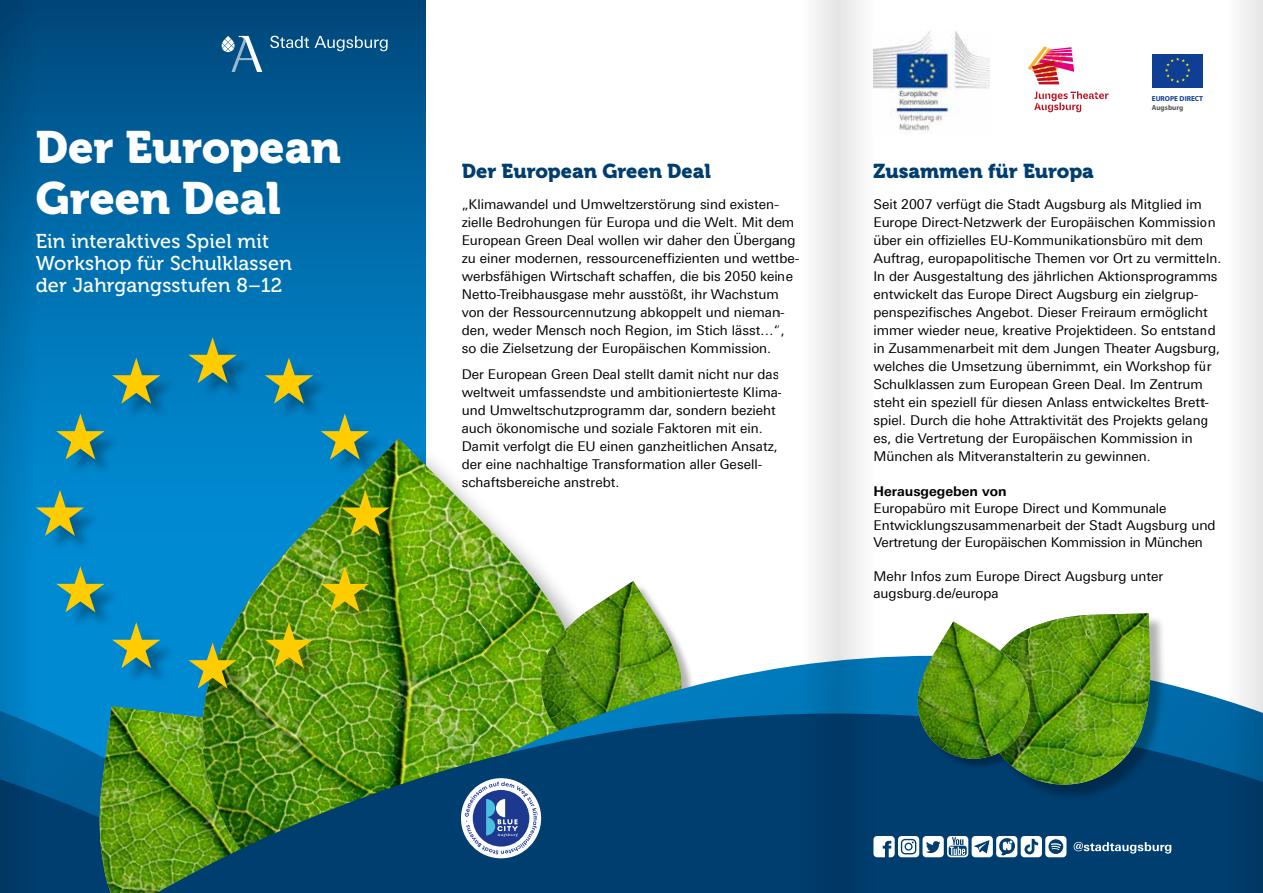
<style>
.page{position:relative;width:1263px;height:893px;background:#fff}
.page>*{position:absolute;margin:0;border:0;box-sizing:border-box;transform-origin:0 0}
.t1{font:45px/51px "Museo 900";color:#fff}
.t2{font:19.95px/21.9px "Museo 500";letter-spacing:.01em;color:#fff}
.t3{font:19.95px "Museo 900";color:#003e6f}
.t4{font:13.5px/18px "Univers For Augsburg";color:#000}
.t5{font:700 13.5px "Univers For Augsburg";color:#000}
.t6{font:700 7.2px "Myriad Pro";color:#0f3f94}
.t7{font:700 7.2px "Myriad Pro";color:#565655}
</style>
<div class="page">
<svg style="left:60px;top:0;width:365px;height:439px;background:#00629d"></svg>
<svg style="left:60px;top:706px;width:39px;height:187px;background:#005992"></svg>
<img style="left:99px;top:706px;width:41px;height:187px">
<img style="left:407px;top:439px;width:143px;height:176px">
<div style="left:40px;top:341px;width:367px;height:365px;background:#000;opacity:.3"></div>
<svg style="left:188px;top:337px;width:49px;height:46px;background:#529079"></svg>
<svg style="left:60px;top:490px;width:24px;height:46px"></svg>
<svg style="left:112px;top:358px;width:48px;height:46px;background:#539279"></svg>
<svg style="left:60px;top:414px;width:45px;height:46px;background:#589679"></svg>
<svg style="left:60px;top:566px;width:45px;height:46px;background:#589a7f"></svg>
<svg style="left:112px;top:622px;width:28px;height:46px"></svg>
<svg style="left:341px;top:490px;width:48px;height:46px;background:#7b8e08"></svg>
<svg style="left:265px;top:358px;width:48px;height:46px;background:#539279"></svg>
<svg style="left:321px;top:414px;width:48px;height:46px;background:#53957d"></svg>
<svg style="left:321px;top:566px;width:48px;height:46px;background:#95a50e"></svg>
<img style="left:536px;top:581px;width:126px;height:34px">
<img style="left:140px;top:615px;width:1063px;height:278px">
<div style="left:984px;top:615px;width:182px;height:186px;background:#000;opacity:.3"></div>
<svg style="left:914px;top:613px;width:236px;height:173px;background:#588d2e"></svg>
<img style="left:914px;top:621px;width:120px;height:146px">
<svg style="left:1074px;top:842px;width:97px;height:12px"></svg>
<svg style="left:897px;top:836px;width:169px;height:21px"></svg>
<svg style="left:0;top:0;width:60px;height:893px;background:#0169a4"></svg>
<svg style="left:778px;top:0;width:60px;height:893px"></svg>
<svg style="left:1203px;top:0;width:60px;height:893px"></svg>
<svg style="left:838px;top:0;width:59px;height:893px"></svg>
<svg style="left:270px;top:36px;width:39px;height:12px"></svg>
<svg style="left:315px;top:36px;width:73px;height:15px"></svg>
<svg style="left:221px;top:36px;width:41px;height:35px"></svg>
<svg style="left:1152px;top:54px;width:52px;height:34px"></svg>
<div style="left:1152px;top:54px;width:51px;height:33px;background:#0f3f94"></div>
<svg style="left:1165px;top:57px;width:25px;height:26px"></svg>
<svg style="left:1028px;top:46px;width:46px;height:38px"></svg>
<svg style="left:1034px;top:91px;width:74px;height:21px"></svg>
<img style="left:873px;top:30px;width:116px;height:104px">
<div style="left:461px;top:778px;width:80px;height:80px;background:#fff;border-radius:50%"></div>
<svg style="left:465px;top:782px;width:73px;height:72px"></svg>
<h1 class="t1" style="left:36px;top:122px;width:307px">Der European<br>Green Deal</h1>
<h2 class="t2" style="left:36px;top:231px;width:258px">Ein interaktives Spiel mit<br>Workshop für Schulklassen der Jahrgangsstufen 8–12</h2>
<h2 class="t3" style="left:462px;top:160px;width:251px">Der European Green Deal</h2>
<p class="t4" style="left:462px;top:195px;width:339px">„Klimawandel und Umweltzerstörung sind existen&shy;zielle Bedrohungen für Europa und die Welt. Mit dem European Green Deal wollen wir daher den Übergang zu einer modernen, ressourceneffizienten und wettbe&shy;werbsfähigen Wirtschaft schaffen, die bis 2050 keine Netto-Treibhausgase mehr ausstößt, ihr Wachstum von der Ressourcennutzung abkoppelt und nieman&shy;den, weder Mensch noch Region, im Stich lässt…“, so die Zielsetzung der Europäischen Kommission.</p>
<p class="t4" style="left:462px;top:365px;width:322px">Der European Green Deal stellt damit nicht nur das weltweit umfassendste und ambitionierteste Klima&shy;und Umweltschutzprogramm dar, sondern bezieht auch ökonomische und soziale Faktoren mit ein.<br>Damit verfolgt die EU einen ganzheitlichen Ansatz, der eine nachhaltige Transformation aller Gesell&shy;schaftsbereiche anstrebt.</p>
<p class="t6" style="left:1152px;top:94px;width:53px">EUROPE DIRECT</p>
<p class="t7" style="left:1152px;top:103px;width:33px">Augsburg</p>
<h2 class="t3" style="left:873px;top:160px;width:222px">Zusammen für Europa</h2>
<p class="t4" style="left:873px;top:195px;width:349px">Seit 2007 verfügt die Stadt Augsburg als Mitglied im Europe Direct-Netzwerk der Europäischen Kommission über ein offizielles EU-Kommunikationsbüro mit dem Auftrag, europapolitische Themen vor Ort zu vermitteln.<br>In der Ausgestaltung des jährlichen Aktionsprogramms entwickelt das Europe Direct Augsburg ein zielgrup&shy;penspezifisches Angebot. Dieser Freiraum ermöglicht immer wieder neue, kreative Projektideen. So entstand in Zusammenarbeit mit dem Jungen Theater Augsburg, welches die Umsetzung übernimmt, ein Workshop für Schulklassen zum European Green Deal. Im Zentrum steht ein speziell für diesen Anlass entwickeltes Brett&shy;spiel. Durch die hohe Attraktivität des Projekts gelang es, die Vertretung der Europäischen Kommission in München als Mitveranstalterin zu gewinnen.</p>
<p class="t5" style="left:873px;top:483px;width:135px">Herausgegeben von</p>
<p class="t4" style="left:873px;top:499px;width:343px;line-height:17px">Europabüro mit Europe Direct und Kommunale<br>Entwicklungszusammenarbeit der Stadt Augsburg und<br>Vertretung der Europäischen Kommission in München</p>
<p class="t4" style="left:873px;top:568px;width:291px;line-height:17px">Mehr Infos zum Europe Direct Augsburg unter augsburg.de/europa</p>
</div>
